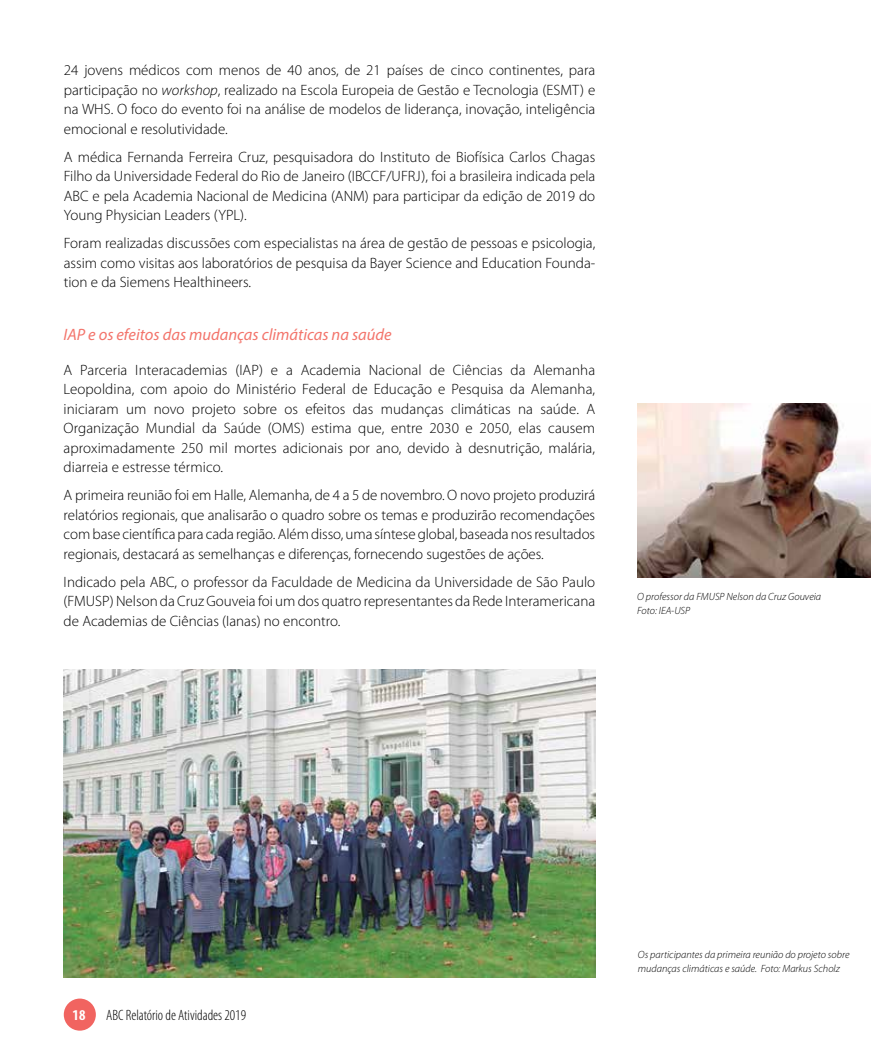
<style>
.page{position:relative;width:893px;height:1063px;background:#fff}
.page>*{position:absolute;margin:0;border:0;box-sizing:border-box;transform-origin:0 0}
.t1{font:italic 16.5px "Myriad Pro";color:#f3746b}
.t2{font:300 15px/19.5px "Myriad Pro";color:#000;text-align:justify}
.t3{font:300 condensed 15px "Myriad Pro";color:#000}
.t4{font:700 condensed 15px "Myriad Pro";color:#fff}
.t5{font:italic 300 10.5px/13.5px "Myriad Pro";color:#000}
.s1{font-style:italic}
</style>
<div class="page">
<div style="left:64px;top:999px;width:32px;height:32px;background:#f16460;border-radius:50%"></div>
<img style="left:64px;top:669px;width:531px;height:309px">
<img style="left:638px;top:403px;width:233px;height:174px">
<p class="t2" style="left:64px;top:61px;width:533px">24 jovens médicos com menos de 40 anos, de 21 países de cinco continentes, para participação no <span class="s1">workshop</span>, realizado na Escola Europeia de Gestão e Tecnologia (ESMT) e na WHS. O foco do evento foi na análise de modelos de liderança, inovação, inteligência emocional e resolutividade.</p>
<p class="t2" style="left:64px;top:147px;width:533px">A médica Fernanda Ferreira Cruz, pesquisadora do Instituto de Biofísica Carlos Chagas Filho da Universidade Federal do Rio de Janeiro (IBCCF/UFRJ), foi a brasileira indicada pela ABC e pela Academia Nacional de Medicina (ANM) para participar da edição de 2019 do Young Physician Leaders (YPL).</p>
<p class="t2" style="left:64px;top:234px;width:533px">Foram realizadas discussões com especialistas na área de gestão de pessoas e psicologia, assim como visitas aos laboratórios de pesquisa da Bayer Science and Education Founda&shy;tion e da Siemens Healthineers.</p>
<p class="t1" style="left:64px;top:324px;width:329px">IAP e os efeitos das mudanças climáticas na saúde</p>
<p class="t2" style="left:64px;top:360px;width:533px">A Parceria Interacademias (IAP) e a Academia Nacional de Ciências da Alemanha Leopoldina, com apoio do Ministério Federal de Educação e Pesquisa da Alemanha, iniciaram um novo projeto sobre os efeitos das mudanças climáticas na saúde. A Organização Mundial da Saúde (OMS) estima que, entre 2030 e 2050, elas causem aproximadamente 250 mil mortes adicionais por ano, devido à desnutrição, malária, diarreia e estresse térmico.</p>
<p class="t2" style="left:64px;top:486px;width:533px">A primeira reunião foi em Halle, Alemanha, de 4 a 5 de novembro. O novo projeto produzirá relatórios regionais, que analisarão o quadro sobre os temas e produzirão recomendações com base científica para cada região. Além disso, uma síntese global, baseada nos resultados regionais, destacará as semelhanças e diferenças, fornecendo sugestões de ações.</p>
<p class="t2" style="left:64px;top:572px;width:533px">Indicado pela ABC, o professor da Faculdade de Medicina da Universidade de São Paulo (FMUSP) Nelson da Cruz Gouveia foi um dos quatro representantes da Rede Interamericana de Academias de Ciências (Ianas) no encontro.</p>
<p class="t5" style="left:637px;top:590px;width:185px">O professor da FMUSP Nelson da Cruz Gouveia<br>Foto: IEA-USP</p>
<p class="t4" style="left:73px;top:1006px;width:15px">18</p>
<p class="t3" style="left:106px;top:1007px;width:141px">ABC Relatório de Atividades 2019</p>
<p class="t5" style="left:638px;top:948px;width:213px">Os participantes da primeira reunião do projeto sobre mudanças climáticas e saúde. Foto: Markus Scholz</p>
</div>
